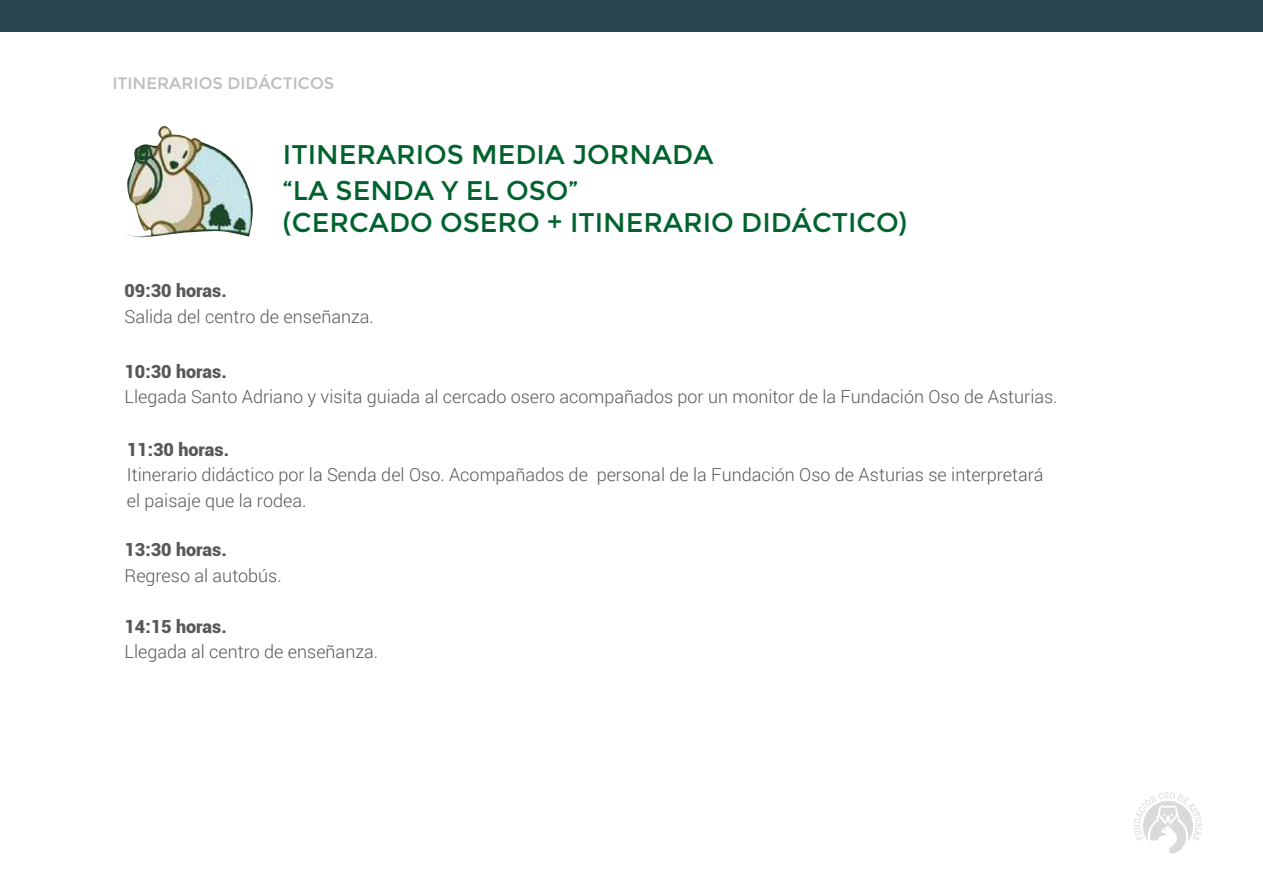
<style>
.page{position:relative;width:1263px;height:893px;background:#fff}
.page>*{position:absolute;margin:0;border:0;box-sizing:border-box;transform-origin:0 0}
.t1{font:27px/32.4px "Montserrat";color:#00632e}
.t2{font:300 18px/25.5px "Roboto";color:#58585a}
.t3{font:900 18px "Roboto";color:#58585a}
.t4{font:16.5px "Montserrat";color:#bbbdbe}
</style>
<div class="page">
<img style="left:125px;top:126px;width:128px;height:112px">
<svg style="left:1134px;top:792px;width:68px;height:62px"></svg>
<div style="left:0;top:0;width:1263px;height:32px;background:#2a4552"></div>
<p class="t4" style="left:112px;top:74px;width:223px">ITINERARIOS DIDÁCTICOS</p>
<h1 class="t1" style="left:283px;top:138px;width:432px">ITINERARIOS MEDIA JORNADA</h1>
<h1 class="t1" style="left:283px;top:174px;width:626px">“LA SENDA Y EL OSO”<br>(CERCADO OSERO + ITINERARIO DIDÁCTICO)</h1>
<p class="t3" style="left:124px;top:278px;width:104px">09:30 horas.</p>
<p class="t2" style="left:124px;top:303px;width:251px">Salida del centro de enseñanza.</p>
<p class="t3" style="left:124px;top:359px;width:104px">10:30 horas.</p>
<p class="t2" style="left:124px;top:383px;width:934px">Llegada Santo Adriano y visita guiada al cercado osero acompañados por un monitor de la Fundación Oso de Asturias.</p>
<p class="t3" style="left:127px;top:436px;width:104px">11:30 horas.</p>
<p class="t2" style="left:127px;top:461px;width:918px">Itinerario didáctico por la Senda del Oso. Acompañados de personal de la Fundación Oso de Asturias se interpretará el paisaje que la rodea.</p>
<p class="t3" style="left:124px;top:537px;width:104px">13:30 horas.</p>
<p class="t2" style="left:124px;top:562px;width:159px">Regreso al autobús.</p>
<p class="t3" style="left:124px;top:614px;width:104px">14:15 horas.</p>
<p class="t2" style="left:124px;top:638px;width:255px">Llegada al centro de enseñanza.</p>
</div>
